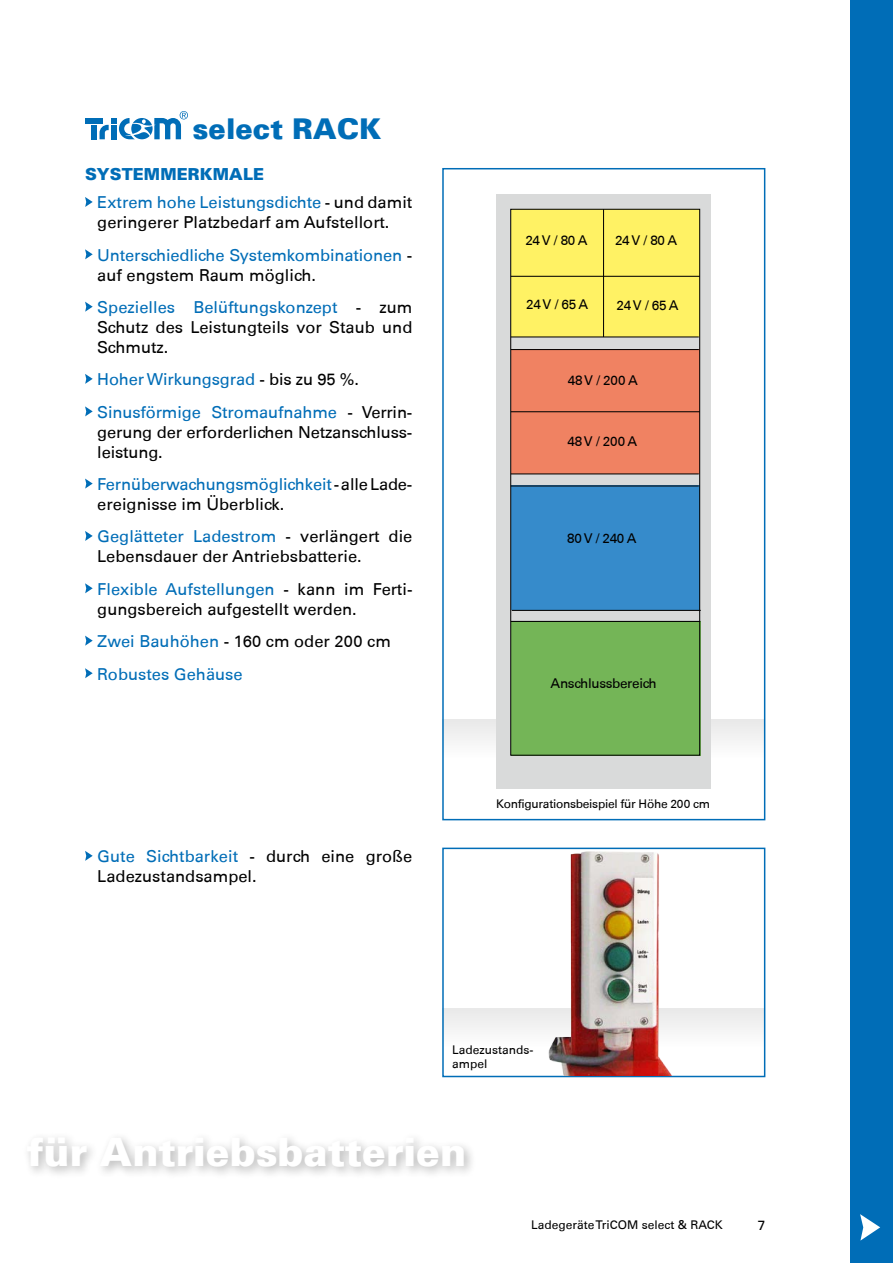
<style>
.page{position:relative;width:893px;height:1263px;background:#fff}
.page>*{position:absolute;margin:0;border:0;box-sizing:border-box;transform-origin:0 0}
.t1{font:900 39px "Univers";color:#fff}
.t2{font:900 28.5px "Univers";color:#006db7}
.t3{font:16.5px/19.8px "Univers 55 Roman";color:#000}
.t4{font:16.5px/32.5px "Univers 55 Roman";letter-spacing:-.01em;color:#006db7}
.t5{font:900 16.5px "Univers";color:#006db7}
.t6{font:13.5px "Univers 55 Roman";letter-spacing:-.025em;color:#000}
.t7{font:12px/14.4px "Univers 55 Roman";color:#000}
.t8{font:12px "Univers 55 Roman";letter-spacing:-.025em;color:#000}
.s1{color:#006db7}
.s2{color:#000}
</style>
<div class="page">
<div style="left:850px;top:0;width:43px;height:1263px;background:#006db7"></div>
<svg style="left:860px;top:1214px;width:20px;height:26px"></svg>
<div style="left:443px;top:720px;width:322px;height:38px;background:#f3f3f3"></div>
<div style="left:442px;top:168px;width:323px;height:652px;border:2px solid #006db7"></div>
<div style="left:496px;top:194px;width:214px;height:595px;background:#d9dada"></div>
<div style="left:511px;top:621px;width:190px;height:135px;background:#74b557"></div>
<div style="left:511px;top:485px;width:189px;height:125px;background:#368bcb"></div>
<div style="left:511px;top:349px;width:189px;height:124px;background:#f08262"></div>
<div style="left:511px;top:209px;width:189px;height:127px;background:#fff264"></div>
<hr style="left:511px;top:276px;width:189px;height:1px;background:#000">
<hr style="left:511px;top:411px;width:189px;height:1px;background:#000">
<hr style="left:511px;top:336px;width:188px;height:1px;background:#000">
<hr style="left:511px;top:349px;width:188px;height:1px;background:#000">
<hr style="left:511px;top:473px;width:188px;height:1px;background:#000">
<hr style="left:511px;top:485px;width:188px;height:1px;background:#000">
<hr style="left:512px;top:610px;width:189px;height:1px;background:#000">
<hr style="left:511px;top:621px;width:189px;height:1px;background:#000">
<hr style="left:603px;top:209px;width:1px;height:128px;background:#000">
<div style="left:510px;top:209px;width:190px;height:547px;border:1px solid #000"></div>
<div style="left:0;top:1131px;width:476px;height:48px;background:#000;opacity:.28"></div>
<svg style="left:85px;top:197px;width:8px;height:10px"></svg>
<svg style="left:85px;top:249px;width:8px;height:10px"></svg>
<svg style="left:85px;top:302px;width:8px;height:10px"></svg>
<svg style="left:85px;top:374px;width:8px;height:10px"></svg>
<svg style="left:85px;top:406px;width:8px;height:10px"></svg>
<svg style="left:85px;top:478px;width:8px;height:11px"></svg>
<svg style="left:85px;top:531px;width:8px;height:10px"></svg>
<svg style="left:85px;top:583px;width:8px;height:10px"></svg>
<svg style="left:85px;top:636px;width:8px;height:10px"></svg>
<svg style="left:85px;top:668px;width:8px;height:10px"></svg>
<svg style="left:85px;top:851px;width:8px;height:10px"></svg>
<div style="left:443px;top:1009px;width:322px;height:38px;background:#f3f3f3"></div>
<div style="left:442px;top:848px;width:323px;height:229px;border:2px solid #006db7"></div>
<img style="left:542px;top:851px;width:142px;height:225px">
<div style="left:85px;top:118px;width:18px;height:5px;background:#006db7"></div>
<div style="left:91px;top:125px;width:5px;height:14px;background:#006db7"></div>
<svg style="left:100px;top:111px;width:88px;height:29px"></svg>
<h2 class="t2" style="left:193px;top:110px;width:190px">select RACK</h2>
<p class="t5" style="left:85px;top:163px;width:181px">SYSTEMMERKMALE</p>
<p class="t3" style="left:97px;top:193px;width:317px"><span class="s1">Extrem hohe Leistungsdichte</span> - und damit geringerer Platzbedarf am Aufstellort.</p>
<p class="t4" style="left:97px;top:245px;width:317px;line-height:19.8px">Unterschiedliche Systemkombinationen <span class="s2">- auf engstem Raum möglich.</span></p>
<p class="t3" style="left:97px;top:298px;width:317px;text-align:justify"><span class="s1">Spezielles Belüftungskonzept</span> - zum Schutz des Leistungteils vor Staub und Schmutz.</p>
<p class="t4" style="left:97px;top:363px;width:317px">Hoher Wirkungsgrad <span class="s2">- bis zu 95 %.<br></span>Sinusförmige Stromaufnahme <span class="s2">- Verrin-</span></p>
<p class="t3" style="left:97px;top:422px;width:317px">gerung der erforderlichen Netzanschluss&shy;leistung.</p>
<p class="t3" style="left:97px;top:474px;width:317px"><span class="s1">Fernüberwachungsmöglichkeit</span> - alle Lade&shy;ereignisse im Überblick.</p>
<p class="t3" style="left:97px;top:527px;width:317px"><span class="s1">Geglätteter Ladestrom</span> - verlängert die<br>Lebensdauer der Antriebsbatterie.</p>
<p class="t3" style="left:97px;top:579px;width:317px"><span class="s1">Flexible Aufstellungen</span> - kann im Ferti&shy;gungsbereich aufgestellt werden.</p>
<p class="t4" style="left:97px;top:625px;width:295px">Zwei Bauhöhen <span class="s2">- 160 cm oder 200 cm<br></span>Robustes Gehäuse</p>
<p class="t3" style="left:97px;top:847px;width:317px"><span class="s1">Gute Sichtbarkeit</span> - durch eine große<br>Ladezustandsampel.</p>
<p class="t6" style="left:525px;top:232px;width:64px">24 V / 80 A</p>
<p class="t6" style="left:526px;top:296px;width:64px">24 V / 65 A</p>
<p class="t6" style="left:615px;top:232px;width:64px">24 V / 80 A</p>
<p class="t6" style="left:617px;top:297px;width:64px">24 V / 65 A</p>
<p class="t6" style="left:568px;top:372px;width:71px">48 V / 200 A</p>
<p class="t6" style="left:567px;top:433px;width:71px">48 V / 200 A</p>
<p class="t6" style="left:567px;top:530px;width:71px">80 V / 240 A</p>
<p class="t6" style="left:551px;top:675px;width:108px">Anschlussbereich</p>
<p class="t8" style="left:496px;top:797px;width:215px">Konfigurationsbeispiel für Höhe 200 cm</p>
<p class="t7" style="left:452px;top:1042px;width:83px">Ladezustands&shy;ampel</p>
<h1 class="t1" style="left:26px;top:1126px;width:441px">für Antriebsbatterien</h1>
<p class="t7" style="left:531px;top:1217px;width:193px">Ladegeräte TriCOM select &amp; RACK</p>
<p class="t6" style="left:758px;top:1217px;width:9px">7</p>
</div>
